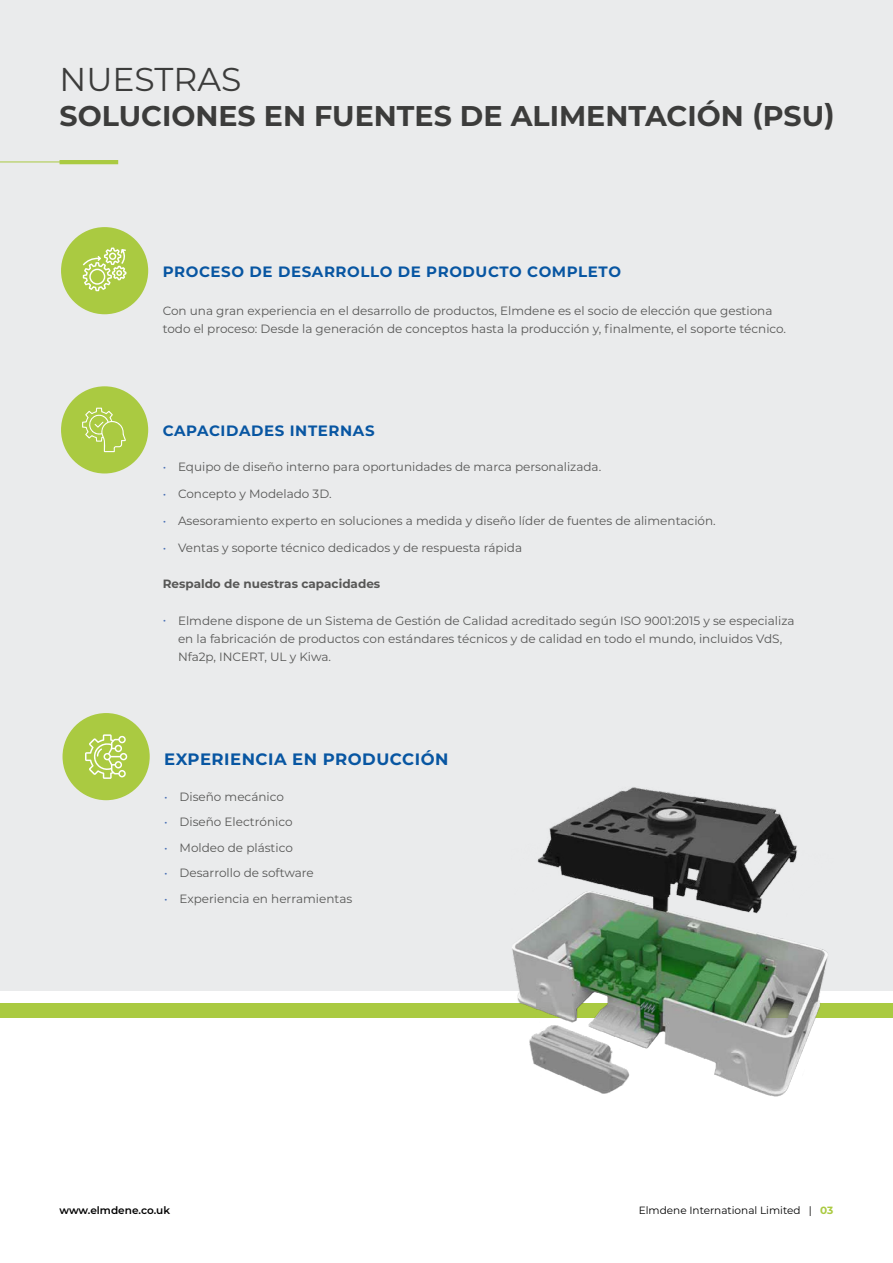
<style>
.page{position:relative;width:893px;height:1263px;background:#fff}
.page>*{position:absolute;margin:0;border:0;box-sizing:border-box;transform-origin:0 0}
.t1{font:33px "Montserrat";color:#3c3c3b}
.t2{font:700 28.5px "Montserrat";color:#3c3c3b}
.t3{font:700 16.5px "Montserrat";letter-spacing:.03em;color:#0856a2}
.t4{font:700 15px "Montserrat";letter-spacing:.04em;color:#0856a2}
.t5{font:12px/25.5px "Montserrat";color:#575756}
.t6{font:700 12px "Montserrat";color:#575756}
.t7{font:12px/25.5px "Montserrat";color:#4b71b5;text-align:justify}
.t8{font:10.5px "Montserrat";color:#000}
.t9{font:600 10.5px "Montserrat";color:#000}
.s1{font-weight:700;color:#aaca41}
</style>
<div class="page">
<div style="left:0;top:0;width:893px;height:991px;background:#eaebec"></div>
<div style="left:0;top:1003px;width:893px;height:15px;background:#aaca41"></div>
<svg style="left:60px;top:160px;width:58px;height:4px"></svg>
<hr style="left:0;top:162px;width:115px;height:1px;background:#aaca41">
<div style="left:61px;top:227px;width:87px;height:87px;background:#aaca41;border-radius:50%"></div>
<svg style="left:83px;top:248px;width:44px;height:43px"></svg>
<div style="left:61px;top:386px;width:87px;height:87px;background:#aaca41;border-radius:50%"></div>
<svg style="left:82px;top:408px;width:44px;height:44px"></svg>
<div style="left:63px;top:713px;width:87px;height:87px;background:#aaca41;border-radius:50%"></div>
<svg style="left:85px;top:734px;width:42px;height:45px"></svg>
<img style="left:512px;top:787px;width:316px;height:310px">
<h1 class="t1" style="left:60px;top:57px;width:183px">NUESTRAS</h1>
<h2 class="t2" style="left:60px;top:95px;width:777px">SOLUCIONES EN FUENTES DE ALIMENTACIÓN (PSU)</h2>
<p class="t4" style="left:163px;top:261px;width:460px">PROCESO DE DESARROLLO DE PRODUCTO COMPLETO</p>
<p class="t5" style="left:163px;top:301px;width:625px;line-height:18px">Con una gran experiencia en el desarrollo de productos, Elmdene es el socio de elección que gestiona todo el proceso: Desde la generación de conceptos hasta la producción y, finalmente, el soporte técnico.</p>
<p class="t4" style="left:163px;top:420px;width:213px">CAPACIDADES INTERNAS</p>
<p class="t5" style="left:178px;top:454px;width:425px">Equipo de diseño interno para oportunidades de marca personalizada.</p>
<p class="t5" style="left:178px;top:481px;width:155px">Concepto y Modelado 3D.</p>
<p class="t5" style="left:178px;top:508px;width:539px">Asesoramiento experto en soluciones a medida y diseño líder de fuentes de alimentación.</p>
<p class="t5" style="left:178px;top:535px;width:346px">Ventas y soporte técnico dedicados y de respuesta rápida</p>
<p class="t7" style="left:163px;top:454px;width:5px">•</p>
<p class="t7" style="left:163px;top:481px;width:5px">•</p>
<p class="t7" style="left:163px;top:508px;width:5px">•</p>
<p class="t7" style="left:163px;top:535px;width:5px">•</p>
<p class="t6" style="left:163px;top:575px;width:219px">Respaldo de nuestras capacidades</p>
<p class="t7" style="left:163px;top:607px;width:5px">•</p>
<p class="t5" style="left:178px;top:611px;width:618px;line-height:18px">Elmdene dispone de un Sistema de Gestión de Calidad acreditado según ISO 9001:2015 y se especializa en la fabricación de productos con estándares técnicos y de calidad en todo el mundo, incluidos VdS,<br>Nfa2p, INCERT, UL y Kiwa.</p>
<h3 class="t3" style="left:164px;top:747px;width:286px">EXPERIENCIA EN PRODUCCIÓN</h3>
<p class="t7" style="left:164px;top:783px;width:5px">• • • • •</p>
<p class="t5" style="left:180px;top:783px;width:174px">Diseño mecánico<br>Diseño Electrónico<br>Moldeo de plástico<br>Desarrollo de software<br>Experiencia en herramientas</p>
<p class="t9" style="left:60px;top:1202px;width:112px">www.elmdene.co.uk</p>
<p class="t8" style="left:639px;top:1203px;width:196px">Elmdene International Limited | <span class="s1">03</span></p>
</div>
